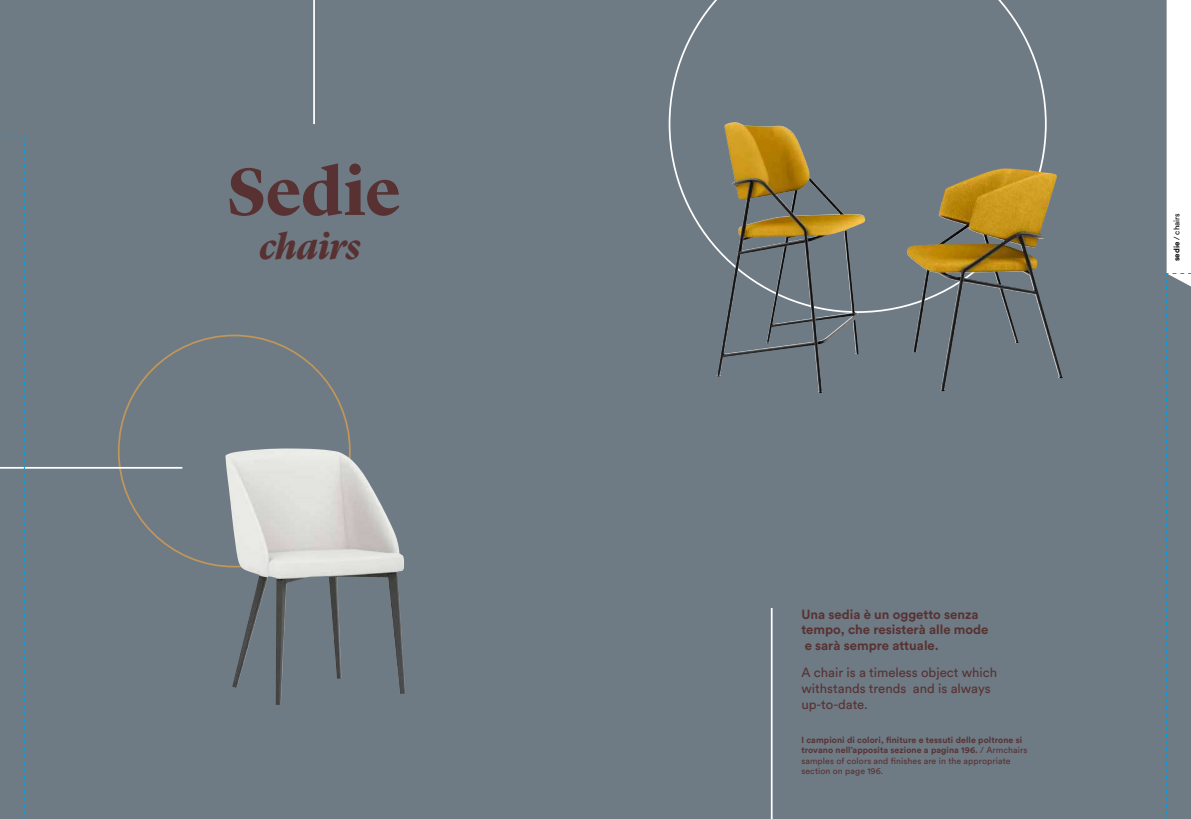
<style>
.page{position:relative;width:1191px;height:819px;background:#6e7a84}
.page>*{position:absolute;margin:0;border:0;box-sizing:border-box;transform-origin:0 0}
.t1{font:700 68.86px "Lyon Display";color:#583232}
.t2{font:italic 700 36.75px "Lyon Display";color:#583232}
.t3{font:700 13.12px/15.8px "Circular Std";color:#583232}
.t4{font:13.12px/15.8px "Circular Std";color:#583232}
.t5{font:700 8.75px/10.5px "Circular Std";letter-spacing:.01em;color:#583232}
.t6{font:7.88px "Circular Std";color:#000}
.s1{font-weight:400}
.s2{font-weight:700}
</style>
<div class="page">
<svg style="left:668px;top:0;width:378px;height:313px"></svg>
<img style="left:716px;top:122px;width:149px;height:271px">
<img style="left:906px;top:168px;width:157px;height:223px">
<hr style="left:313px;top:0;width:2px;height:124px;background:#fff">
<hr style="left:0;top:467px;width:182px;height:1px;background:#fff">
<img style="left:225px;top:448px;width:180px;height:257px">
<hr style="left:771px;top:608px;width:1px;height:211px;background:#fff">
<svg style="left:1166px;top:0;width:25px;height:819px"></svg>
<svg style="left:0;top:136px;width:25px;height:683px"></svg>
<h1 class="t1" style="left:227px;top:140px;width:176px">Sedie</h1>
<h2 class="t2" style="left:260px;top:219px;width:103px">chairs</h2>
<h3 class="t3" style="left:801px;top:606px;width:189px">Una sedia è un oggetto senza tempo, che resisterà alle mode e sarà sempre attuale.</h3>
<h3 class="t4" style="left:801px;top:664px;width:197px">A chair is a timeless object which withstands trends and is always up-to-date.</h3>
<p class="t5" style="left:801px;top:734px;width:227px">I campioni di colori, finiture e tessuti delle poltrone si trovano nell’apposita sezione a pagina 196. <span class="s1">/ Armchairs samples of colors and finishes are in the appropriate section on page 196.</span></p>
<p class="t6" style="left:1171px;top:261px;width:49px;rotate:-90deg"><span class="s2">sedie</span> / chairs</p>
</div>
